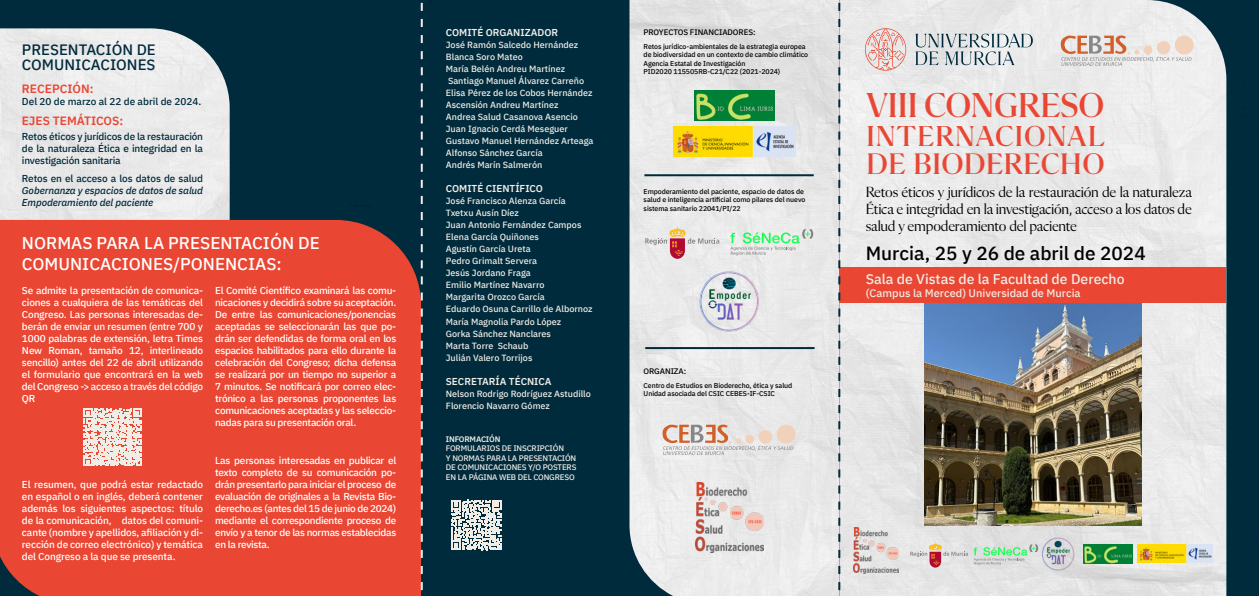
<style>
.page{position:relative;width:1259px;height:596px;background:#fff}
.page>*{position:absolute;margin:0;border:0;box-sizing:border-box;transform-origin:0 0}
.t1{font:500 35.2px "Flecha M";color:#e94734}
.t2{font:500 30.2px "Flecha M";letter-spacing:.015em;color:#e94734}
.t3{font:500 29.4px "Flecha M";letter-spacing:.05em;color:#e94734}
.t4{font:500 19px "IBM Plex Sans";color:#000}
.t5{font:500 17px/20.4px "IBM Plex Sans";color:#fff}
.t6{font:15px/17px "Flecha M";letter-spacing:-.015em;color:#000;text-align:justify}
.t7{font:500 15px/15px "IBM Plex Sans";color:#002b3c}
.t8{font:500 14px "IBM Plex Sans";color:#f0ece6}
.t9{font:600 12px "IBM Plex Sans";color:#e94734}
.t10{font:500 11px "IBM Plex Sans";color:#f0ece6}
.t11{font:500 10px/12px "IBM Plex Sans";letter-spacing:-.025em;color:#fff;text-align:justify}
.t12{font:500 10px/12px "IBM Plex Sans";letter-spacing:-.01em;color:#002b3c;text-align:justify}
.t13{font:italic 500 10px/12px "IBM Plex Sans";letter-spacing:-.01em;color:#002b3c}
.t14{font:600 10px "IBM Plex Sans";color:#f0ece6}
.t15{font:500 9px/12px "IBM Plex Sans";color:#f0ece6}
.t16{font:500 8px/9.6px "IBM Plex Sans";letter-spacing:-.02em;color:#f0ece6}
.t17{font:500 8px "IBM Plex Sans";letter-spacing:-.01em;color:#000}
.t18{font:600 8px "IBM Plex Sans";letter-spacing:-.02em;color:#f0ece6}
.t19{font:500 7px/8.4px "IBM Plex Sans";letter-spacing:-.01em;color:#000}
</style>
<div class="page">
<div style="left:0;top:0;width:1259px;height:595px;background:#002b3c"></div>
<div style="left:0;top:220px;width:421px;height:375px;background:#e94734"></div>
<img style="left:0;top:28px;width:230px;height:192px">
<img style="left:629px;top:0;width:209px;height:595px">
<svg style="left:451px;top:499px;width:50px;height:51px;background:#aeb7b7"></svg>
<svg style="left:84px;top:408px;width:57px;height:57px;background:#eecdc5"></svg>
<img style="left:694px;top:90px;width:80px;height:30px">
<img style="left:673px;top:127px;width:122px;height:30px">
<svg style="left:730px;top:229px;width:83px;height:26px;background:#c8e5cf"></svg>
<svg style="left:645px;top:226px;width:74px;height:33px;background:#e0cbc8"></svg>
<img style="left:685px;top:267px;width:88px;height:68px">
<svg style="left:840px;top:0;width:386px;height:595px;background:#e6e6e6"></svg>
<img style="left:924px;top:302px;width:217px;height:222px">
<svg style="left:915px;top:34px;width:118px;height:31px;background:#bbc4c7"></svg>
<svg style="left:865px;top:28px;width:41px;height:43px;background:#e8c6c2"></svg>
<div style="left:839px;top:267px;width:387px;height:35px;background:#e94734"></div>
<hr style="left:644px;top:174px;width:169px;height:2px;background:#002b3c">
<hr style="left:645px;top:347px;width:169px;height:2px;background:#002b3c">
<svg style="left:421px;top:0;width:2px;height:595px"></svg>
<svg style="left:838px;top:0;width:2px;height:595px"></svg>
<div style="left:1174px;top:36px;width:19px;height:18px;background:#f2d1bb;border-radius:50%"></div>
<svg style="left:1060px;top:35px;width:131px;height:31px"></svg>
<img style="left:853px;top:527px;width:45px;height:46px">
<img style="left:695px;top:482px;width:68px;height:70px">
<div style="left:776px;top:424px;width:19px;height:19px;background:#f2d1bb;border-radius:50%"></div>
<svg style="left:662px;top:423px;width:131px;height:31px;background:#dfcfc7"></svg>
<svg style="left:910px;top:542px;width:124px;height:25px;background:#d0d3c8"></svg>
<img style="left:1034px;top:535px;width:47px;height:37px">
<img style="left:1083px;top:544px;width:49px;height:18px">
<img style="left:1137px;top:544px;width:75px;height:18px">
<h3 class="t7" style="left:22px;top:41px;width:135px">PRESENTACIÓN DE<br>COMUNICACIONES</h3>
<p class="t9" style="left:22px;top:79px;width:73px">RECEPCIÓN:</p>
<p class="t12" style="left:22px;top:94px;width:181px">Del 20 de marzo al 22 de abril de 2024.</p>
<p class="t9" style="left:22px;top:111px;width:103px">EJES TEMÁTICOS:</p>
<p class="t12" style="left:22px;top:129px;width:183px">Retos éticos y jurídicos de la restauración de la naturaleza Ética e integridad en la investigación sanitaria</p>
<p class="t12" style="left:22px;top:171px;width:183px">Retos en el acceso a los datos de salud</p>
<p class="t13" style="left:22px;top:183px;width:183px">Gobernanza y espacios de datos de salud<br>Empoderamiento del paciente</p>
<h3 class="t5" style="left:22px;top:232px;width:299px">NORMAS PARA LA PRESENTACIÓN DE<br>COMUNICACIONES/PONENCIAS:</h3>
<p class="t11" style="left:22px;top:283px;width:183px">Se admite la presentación de comunica&shy;ciones a cualquiera de las temáticas del Congreso. Las personas interesadas de&shy;berán de enviar un resumen (entre 700 y 1000 palabras de extensión, letra Times New Roman, tamaño 12, interlineado sencillo) antes del 22 de abril utilizando el formulario que encontrará en la web del Congreso -&gt; acceso a través del código QR</p>
<p class="t11" style="left:22px;top:477px;width:183px">El resumen, que podrá estar redactado en español o en inglés, deberá contener además los siguientes aspectos: título de la comunicación, datos del comuni&shy;cante (nombre y apellidos, afiliación y di&shy;rección de correo electrónico) y temática del Congreso a la que se presenta.</p>
<p class="t11" style="left:215px;top:283px;width:183px">El Comité Científico examinará las comu&shy;nicaciones y decidirá sobre su aceptación.<br>De entre las comunicaciones/ponencias aceptadas se seleccionarán las que po&shy;drán ser defendidas de forma oral en los espacios habilitados para ello durante la celebración del Congreso; dicha defensa se realizará por un tiempo no superior a 7 minutos. Se notificará por correo elec&shy;trónico a las personas proponentes las comunicaciones aceptadas y las seleccio&shy;nadas para su presentación oral.</p>
<p class="t11" style="left:215px;top:453px;width:183px">Las personas interesadas en publicar el texto completo de su comunicación po&shy;drán presentarlo para iniciar el proceso de evaluación de originales a la Revista Bio&shy;derecho.es (antes del 15 de junio de 2024) mediante el correspondiente proceso de envío y a tenor de las normas establecidas en la revista.</p>
<p class="t14" style="left:446px;top:25px;width:114px">COMITÉ ORGANIZADOR</p>
<p class="t15" style="left:446px;top:38px;width:149px">José Ramón Salcedo Hernández<br>Blanca Soro Mateo<br>María Belén Andreu Martínez<br>Santiago Manuel Álvarez Carreño<br>Elisa Pérez de los Cobos Hernández<br>Ascensión Andreu Martínez<br>Andrea Salud Casanova Asencio<br>Juan Ignacio Cerdá Meseguer<br>Gustavo Manuel Hernández Arteaga<br>Alfonso Sánchez García<br>Andrés Marín Salmerón</p>
<p class="t14" style="left:446px;top:181px;width:99px">COMITÉ CIENTÍFICO</p>
<p class="t15" style="left:446px;top:194px;width:148px">José Francisco Alenza García<br>Txetxu Ausín Díez<br>Juan Antonio Fernández Campos<br>Elena García Quiñones<br>Agustín García Ureta<br>Pedro Grimalt Servera<br>Jesús Jordano Fraga<br>Emilio Martínez Navarro<br>Margarita Orozco García<br>Eduardo Osuna Carrillo de Albornoz<br>María Magnolia Pardo López<br>Gorka Sánchez Nanclares<br>Marta Torre Schaub<br>Julián Valero Torrijos</p>
<p class="t14" style="left:446px;top:373px;width:107px">SECRETARÍA TÉCNICA</p>
<p class="t15" style="left:446px;top:386px;width:147px">Nelson Rodrigo Rodríguez Astudillo<br>Florencio Navarro Gómez</p>
<p class="t18" style="left:446px;top:432px;width:56px">INFORMACIÓN</p>
<p class="t16" style="left:446px;top:442px;width:132px">FORMULARIOS DE INSCRIPCIÓN<br>Y NORMAS PARA LA PRESENTACIÓN<br>DE COMUNICACIONES Y/O POSTERS<br>EN LA PÁGINA WEB DEL CONGRESO</p>
<p class="t17" style="left:643px;top:26px;width:113px">PROYECTOS FINANCIADORES:</p>
<p class="t19" style="left:643px;top:41px;width:166px">Retos jurídico-ambientales de la estrategia europea de biodiversidad en un contexto de cambio climático Agencia Estatal de Investigación<br>PID2020 115505RB-C21/C22 (2021-2024)</p>
<p class="t19" style="left:643px;top:187px;width:163px">Empoderamiento del paciente, espacio de datos de salud e inteligencia artificial como pilares del nuevo sistema sanitario 22041/PI/22</p>
<p class="t17" style="left:643px;top:364px;width:44px">ORGANIZA:</p>
<p class="t19" style="left:643px;top:380px;width:150px">Centro de Estudios en Bioderecho, ética y salud<br>Unidad asociada del CSIC CEBES-IF-CSIC</p>
<h1 class="t1" style="left:866px;top:86px;width:240px">VIII CONGRESO</h1>
<h3 class="t3" style="left:866px;top:119px;width:240px">INTERNACIONAL</h3>
<h2 class="t2" style="left:866px;top:146px;width:240px">DE BIODERECHO</h2>
<h3 class="t6" style="left:866px;top:184px;width:328px">Retos éticos y jurídicos de la restauración de la naturaleza Ética e integridad en la investigación, acceso a los datos de salud y empoderamiento del paciente</h3>
<h3 class="t4" style="left:866px;top:238px;width:281px">Murcia, 25 y 26 de abril de 2024</h3>
<h3 class="t8" style="left:866px;top:267px;width:260px">Sala de Vistas de la Facultad de Derecho</h3>
<p class="t10" style="left:866px;top:284px;width:216px">(Campus la Merced) Universidad de Murcia</p>
</div>
